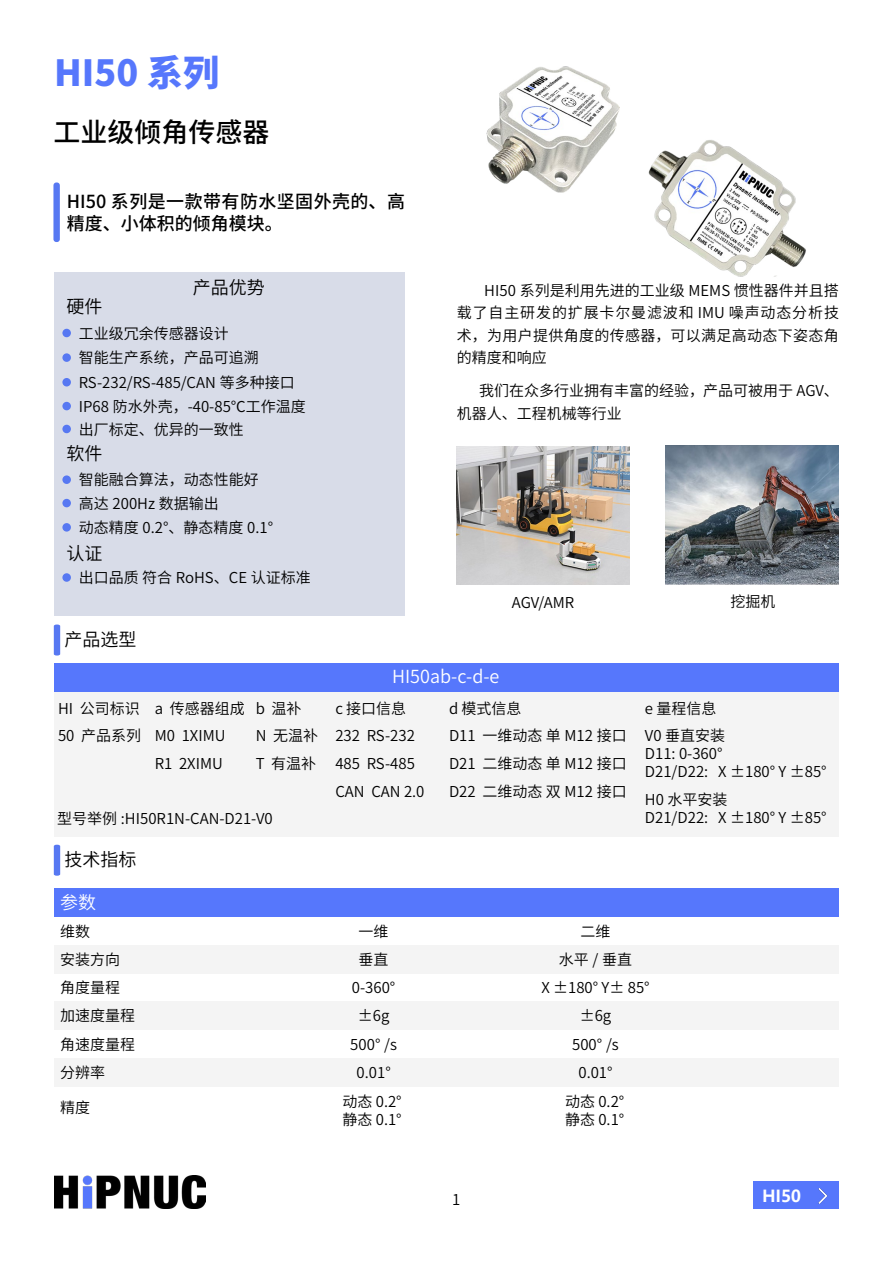
<style>
.page{position:relative;width:893px;height:1263px;background:#fff}
.page>*{position:absolute;margin:0;border:0;box-sizing:border-box;transform-origin:0 0}
.t1{font:800 36px "Source Han Sans CN";color:#5677fc}
.t2{font:500 27px "Source Han Sans CN";color:#000}
.t3{font:500 18px/22.5px "Source Han Sans CN";letter-spacing:.025em;color:#000}
.t4{font:18px "Source Han Sans CN";color:#000}
.t5{font:18px "Source Han Sans CN";color:#fff}
.t6{font:700 16.5px "Microsoft Ya Hei";color:#fff}
.t7{font:15px/28.3px "Source Han Sans CN";color:#000}
</style>
<div class="page">
<div style="left:54px;top:691px;width:784px;height:146px;background:#f4f4f4"></div>
<div style="left:53px;top:182px;width:7px;height:60px;background:#5778f2;border-radius:3px"></div>
<div style="left:54px;top:272px;width:351px;height:343px;background:#d8dce8"></div>
<div style="left:62px;top:329px;width:9px;height:8px;background:#5778f2;border-radius:50%"></div>
<div style="left:62px;top:353px;width:9px;height:9px;background:#5778f2;border-radius:50%"></div>
<div style="left:62px;top:378px;width:9px;height:8px;background:#5778f2;border-radius:50%"></div>
<div style="left:62px;top:475px;width:9px;height:9px;background:#5778f2;border-radius:50%"></div>
<div style="left:62px;top:402px;width:9px;height:8px;background:#5778f2;border-radius:50%"></div>
<div style="left:62px;top:425px;width:9px;height:8px;background:#5778f2;border-radius:50%"></div>
<div style="left:62px;top:499px;width:9px;height:8px;background:#5778f2;border-radius:50%"></div>
<div style="left:62px;top:523px;width:9px;height:9px;background:#5778f2;border-radius:50%"></div>
<div style="left:62px;top:573px;width:9px;height:9px;background:#5778f2;border-radius:50%"></div>
<img style="left:457px;top:447px;width:172px;height:138px">
<img style="left:665px;top:446px;width:174px;height:139px">
<div style="left:754px;top:1181px;width:85px;height:28px;background:#5677fc"></div>
<img style="left:818px;top:1188px;width:10px;height:15px">
<img style="left:54px;top:1175px;width:151px;height:34px">
<svg style="left:54px;top:624px;width:6px;height:31px"></svg>
<div style="left:55px;top:663px;width:784px;height:28px;background:#5677fc"></div>
<div style="left:55px;top:1058px;width:784px;height:29px;background:#f4f4f4"></div>
<div style="left:55px;top:1001px;width:784px;height:29px;background:#f4f4f4"></div>
<div style="left:54px;top:945px;width:784px;height:29px;background:#f4f4f4"></div>
<div style="left:54px;top:888px;width:785px;height:28px;background:#5677fc"></div>
<svg style="left:54px;top:845px;width:6px;height:31px"></svg>
<img style="left:486px;top:66px;width:320px;height:211px">
<h1 class="t1" style="left:54px;top:52px;width:167px">HI50 系列</h1>
<h2 class="t2" style="left:53px;top:117px;width:217px">工业级倾角传感器</h2>
<p class="t3" style="left:67px;top:190px;width:340px">HI50 系列是一款带有防水坚固外壳的、高精度、小体积的倾角模块。</p>
<p class="t4" style="left:66px;top:297px;width:37px">硬件</p>
<p class="t4" style="left:193px;top:277px;width:73px">产品优势</p>
<p class="t7" style="left:79px;top:321px;width:217px;line-height:24.6px">工业级冗余传感器设计<br>智能生产系统，产品可追溯<br>RS-232/RS-485/CAN 等多种接口</p>
<p class="t7" style="left:79px;top:395px;width:229px;line-height:23px">IP68 防水外壳，-40-85℃工作温度出厂标定、优异的一致性</p>
<p class="t4" style="left:66px;top:443px;width:37px">软件</p>
<p class="t7" style="left:79px;top:491px;width:196px;line-height:24.3px">高达 200Hz 数据输出<br>动态精度 0.2°、静态精度 0.1°</p>
<p class="t4" style="left:66px;top:543px;width:37px">认证</p>
<p class="t7" style="left:79px;top:564px;width:234px">出口品质 符合 RoHS、CE 认证标准</p>
<p class="t7" style="left:79px;top:466px;width:182px">智能融合算法，动态性能好</p>
<p class="t4" style="left:64px;top:629px;width:74px">产品选型</p>
<p class="t7" style="left:457px;top:279px;width:384px;line-height:22.5px;text-align:justify;text-indent:27px">HI50 系列是利用先进的工业级 MEMS 惯性器件并且搭载了自主研发的扩展卡尔曼滤波和 IMU 噪声动态分析技术，为用户提供角度的传感器，可以满足高动态下姿态角的精度和响应</p>
<p class="t7" style="left:457px;top:380px;width:384px;line-height:22.5px;text-indent:22px">我们在众多行业拥有丰富的经验，产品可被用于 AGV、机器人、工程机械等行业</p>
<p class="t7" style="left:512px;top:588px;width:64px">AGV/AMR</p>
<p class="t7" style="left:730px;top:587px;width:46px">挖掘机</p>
<p class="t5" style="left:392px;top:666px;width:109px">HI50ab-c-d-e</p>
<p class="t7" style="left:58px;top:695px;width:85px;line-height:27.5px">HI 公司标识<br>50 产品系列</p>
<p class="t7" style="left:155px;top:694px;width:148px">a 传感器组成 b 温补</p>
<p class="t7" style="left:335px;top:694px;width:72px">c 接口信息</p>
<p class="t7" style="left:449px;top:694px;width:74px">d 模式信息</p>
<p class="t7" style="left:645px;top:694px;width:73px">e 量程信息</p>
<p class="t7" style="left:155px;top:722px;width:72px;line-height:27.6px">M0 1XIMU<br>R1 2XIMU</p>
<p class="t7" style="left:256px;top:722px;width:64px;line-height:27.6px">N 无温补<br>T 有温补</p>
<p class="t7" style="left:335px;top:722px;width:91px;line-height:27.8px">232 RS-232<br>485 RS-485<br>CAN CAN 2.0</p>
<p class="t7" style="left:645px;top:727px;width:183px;line-height:17.9px;text-indent:-196px">D11 一维动态 单 M12 接口 V0 垂直安装<br>D11: 0-360°<br>D21/D22: X ±180° Y ±85°</p>
<p class="t7" style="left:449px;top:750px;width:179px;line-height:27.9px">D21 二维动态 单 M12 接口<br>D22 二维动态 双 M12 接口</p>
<p class="t7" style="left:645px;top:786px;width:84px">H0 水平安装</p>
<p class="t7" style="left:57px;top:804px;width:217px">型号举例 :HI50R1N-CAN-D21-V0</p>
<p class="t7" style="left:645px;top:804px;width:183px">D21/D22: X ±180° Y ±85°</p>
<p class="t4" style="left:64px;top:850px;width:74px">技术指标</p>
<p class="t5" style="left:60px;top:892px;width:37px">参数</p>
<p class="t7" style="left:60px;top:917px;width:62px">维数<br>安装方向</p>
<p class="t7" style="left:350px;top:917px;width:48px;text-align:center">一维垂直<br>0-360° ±6g<br>500° /s</p>
<p class="t7" style="left:541px;top:917px;width:110px;text-align:center">二维<br>水平 / 垂直<br>X ±180° Y± 85°</p>
<p class="t7" style="left:60px;top:974px;width:77px">角度量程加速度量程角速度量程</p>
<p class="t7" style="left:572px;top:1002px;width:48px;text-align:center">±6g<br>500° /s</p>
<p class="t7" style="left:60px;top:1059px;width:46px">分辨率</p>
<p class="t7" style="left:357px;top:1059px;width:36px">0.01°</p>
<p class="t7" style="left:578px;top:1059px;width:36px">0.01°</p>
<p class="t7" style="left:60px;top:1093px;width:31px">精度</p>
<p class="t7" style="left:342px;top:1092px;width:61px;line-height:18px">动态 0.2°静态 0.1°</p>
<p class="t7" style="left:565px;top:1092px;width:61px;line-height:18px">动态 0.2°静态 0.1°</p>
<p class="t7" style="left:452px;top:1186px;width:10px">1</p>
<p class="t6" style="left:762px;top:1184px;width:41px">HI50</p>
</div>
